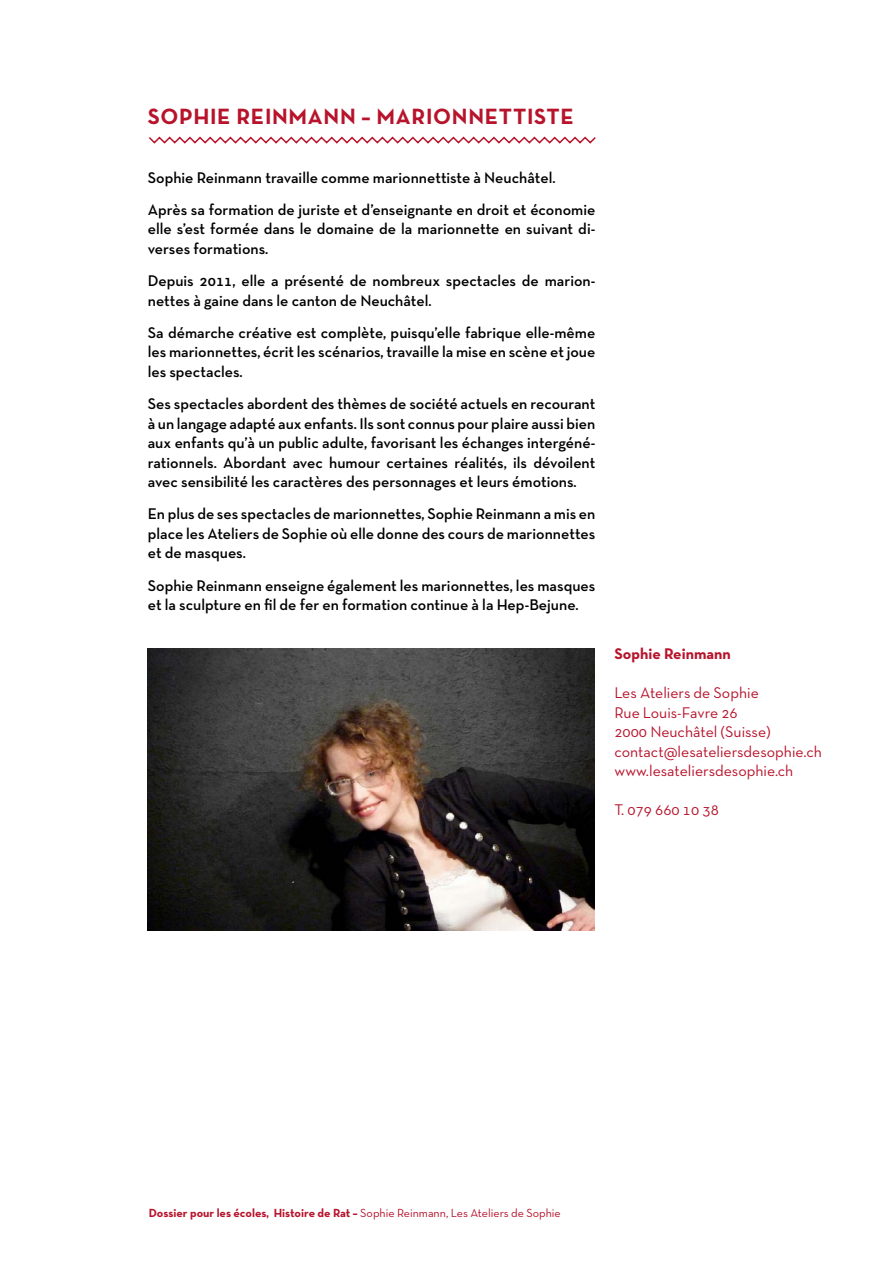
<style>
.page{position:relative;width:893px;height:1263px;background:#fff}
.page>*{position:absolute;margin:0;border:0;box-sizing:border-box;transform-origin:0 0}
.t1{font:700 22.5px "Neutra Text TF";letter-spacing:.03em;color:#b7142c}
.t2{font:600 15.75px/19.5px "Neutra Text TF";color:#000}
.t3{font:15.75px/19.5px "Neutra Text TF";color:#b7142c}
.t4{font:700 15.75px "Neutra Text TF";color:#b7142c}
.t5{font:700 12px "Neutra Text TF";color:#b7142c}
.s1{font-weight:400}
</style>
<div class="page">
<img style="left:148px;top:648px;width:447px;height:283px">
<svg style="left:149px;top:136px;width:447px;height:8px"></svg>
<h1 class="t1" style="left:148px;top:102px;width:428px">SOPHIE REINMANN – MARIONNETTISTE</h1>
<p class="t2" style="left:148px;top:161px;width:449px;line-height:32.2px">Sophie Reinmann travaille comme marionnettiste à Neuchâtel.<br>Après sa formation de juriste et d’enseignante en droit et économie</p>
<p class="t2" style="left:148px;top:219px;width:449px">elle s’est formée dans le domaine de la marionnette en suivant di&shy;verses formations.</p>
<p class="t2" style="left:148px;top:271px;width:449px">Depuis 2011, elle a présenté de nombreux spectacles de marion&shy;nettes à gaine dans le canton de Neuchâtel.</p>
<p class="t2" style="left:148px;top:322px;width:449px;text-align:justify">Sa démarche créative est complète, puisqu’elle fabrique elle-même les marionnettes, écrit les scénarios, travaille la mise en scène et joue les spectacles.</p>
<p class="t2" style="left:148px;top:394px;width:449px;text-align:justify">Ses spectacles abordent des thèmes de société actuels en recourant à un langage adapté aux enfants. Ils sont connus pour plaire aussi bien aux enfants qu’à un public adulte, favorisant les échanges intergéné&shy;rationnels. Abordant avec humour certaines réalités, ils dévoilent avec sensibilité les caractères des personnages et leurs émotions.</p>
<p class="t2" style="left:148px;top:504px;width:449px;text-align:justify">En plus de ses spectacles de marionnettes, Sophie Reinmann a mis en place les Ateliers de Sophie où elle donne des cours de marionnettes et de masques.</p>
<p class="t2" style="left:148px;top:575px;width:449px">Sophie Reinmann enseigne également les marionnettes, les masques et la sculpture en fil de fer en formation continue à la Hep-Bejune.</p>
<p class="t4" style="left:614px;top:644px;width:118px">Sophie Reinmann</p>
<p class="t3" style="left:614px;top:683px;width:209px">Les Ateliers de Sophie<br>Rue Louis-Favre 26<br>2000 Neuchâtel (Suisse) contact@lesateliersdesophie.ch www.lesateliersdesophie.ch</p>
<p class="t3" style="left:614px;top:800px;width:106px">T. 079 660 10 38</p>
<p class="t5" style="left:149px;top:1206px;width:413px">Dossier pour les écoles, Histoire de Rat – <span class="s1">Sophie Reinmann, Les Ateliers de Sophie</span></p>
</div>
